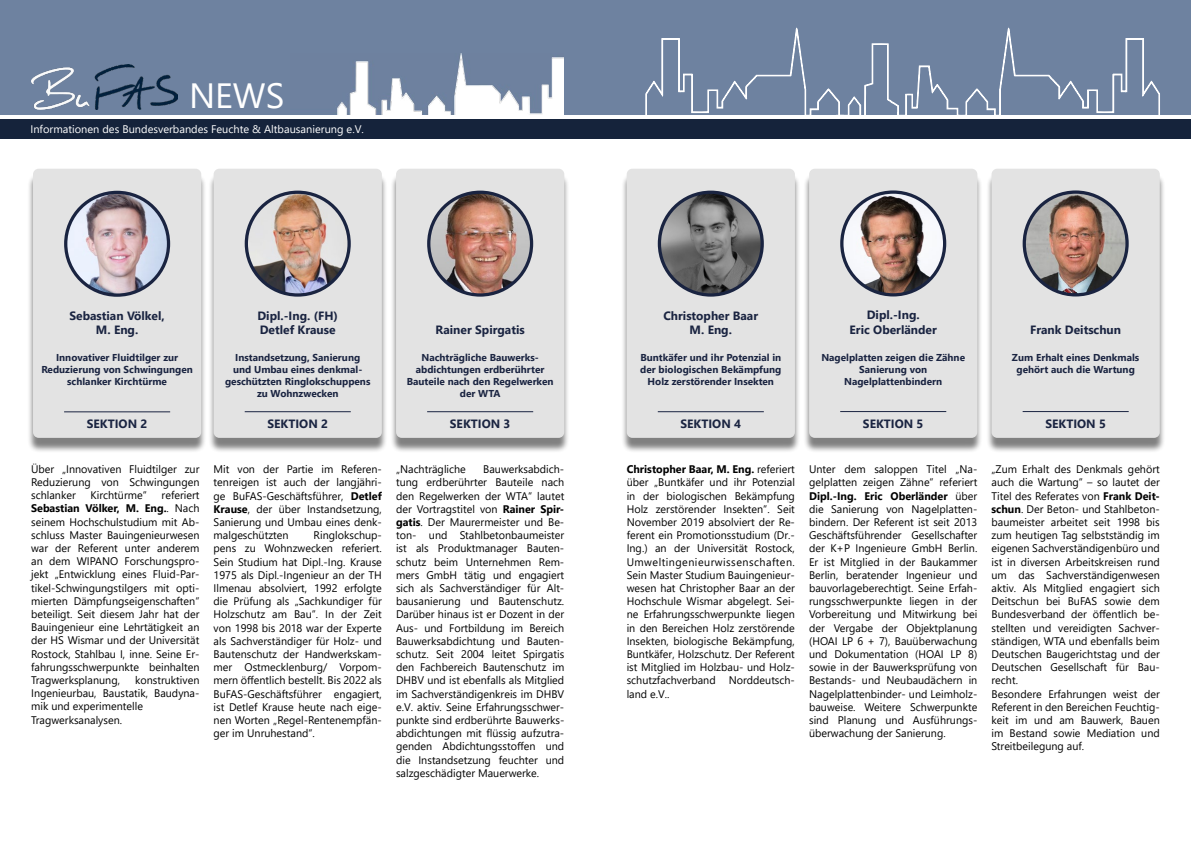
<style>
.page{position:relative;width:1191px;height:842px;background:#fff}
.page>*{position:absolute;margin:0;border:0;box-sizing:border-box;transform-origin:0 0}
.t1{font:35px "Segoe UI";color:#fff}
.t2{font:700 12px/14.4px "Segoe UI";color:#1a2441;text-align:center}
.t3{font:11px/13.2px "Segoe UI";color:#000;text-align:justify}
.t4{font:11px "Segoe UI";color:#fff}
.t5{font:700 10px/12px "Segoe UI";color:#1a2441;text-align:center}
.s1{font-weight:700}
</style>
<div class="page">
<img style="left:289px;top:53px;width:274px;height:62px">
<div style="left:0;top:0;width:595px;height:53px;background:#6e82a0"></div>
<div style="left:563px;top:36px;width:32px;height:87px;background:#6e82a0"></div>
<div style="left:0;top:23px;width:289px;height:94px;background:#6e82a0"></div>
<svg style="left:0;top:115px;width:592px;height:5px"></svg>
<img style="left:31px;top:64px;width:146px;height:46px">
<div style="left:0;top:120px;width:595px;height:19px;background:#15233b"></div>
<div style="left:595px;top:0;width:596px;height:117px;background:#6e82a0"></div>
<div style="left:590px;top:120px;width:601px;height:19px;background:#15233b"></div>
<svg style="left:614px;top:27px;width:577px;height:93px"></svg>
<div style="left:208px;top:173px;width:179px;height:280px;background:#000;opacity:.5"></div>
<div style="left:214px;top:169px;width:168px;height:269px;background:#e3e3e3;border-radius:6px"></div>
<img style="left:247px;top:193px;width:101px;height:102px">
<div style="left:245px;top:191px;width:106px;height:106px;border:3px solid #1a2441;border-radius:50%"></div>
<hr style="left:245px;top:411px;width:106px;height:1px;background:#1a2441">
<div style="left:390px;top:173px;width:180px;height:280px;background:#000;opacity:.5"></div>
<div style="left:396px;top:169px;width:168px;height:269px;background:#e3e3e3;border-radius:6px"></div>
<img style="left:429px;top:192px;width:102px;height:103px">
<div style="left:427px;top:191px;width:106px;height:106px;border:3px solid #1a2441;border-radius:50%"></div>
<hr style="left:427px;top:411px;width:106px;height:1px;background:#1a2441">
<div style="left:621px;top:173px;width:179px;height:280px;background:#000;opacity:.5"></div>
<div style="left:626px;top:169px;width:169px;height:269px;background:#e3e3e3;border-radius:6px"></div>
<img style="left:660px;top:192px;width:101px;height:103px">
<div style="left:658px;top:191px;width:106px;height:106px;border:3px solid #1a2441;border-radius:50%"></div>
<hr style="left:658px;top:411px;width:106px;height:1px;background:#1a2441">
<div style="left:985px;top:173px;width:180px;height:280px;background:#000;opacity:.5"></div>
<div style="left:991px;top:169px;width:168px;height:269px;background:#e3e3e3;border-radius:6px"></div>
<img style="left:1024px;top:192px;width:103px;height:103px;border-radius:51px">
<div style="left:1022px;top:190px;width:106px;height:106px;border:3px solid #1a2441;border-radius:50%"></div>
<hr style="left:1022px;top:411px;width:106px;height:1px;background:#1a2441">
<div style="left:803px;top:173px;width:180px;height:280px;background:#000;opacity:.5"></div>
<div style="left:809px;top:169px;width:168px;height:269px;background:#e3e3e3;border-radius:6px"></div>
<img style="left:842px;top:192px;width:102px;height:103px;border-radius:51px">
<div style="left:840px;top:190px;width:106px;height:106px;border:3px solid #1a2441;border-radius:50%"></div>
<hr style="left:840px;top:411px;width:106px;height:1px;background:#1a2441">
<div style="left:27px;top:173px;width:180px;height:280px;background:#000;opacity:.5"></div>
<div style="left:33px;top:169px;width:168px;height:269px;background:#e3e3e3;border-radius:6px"></div>
<img style="left:66px;top:192px;width:102px;height:103px">
<div style="left:64px;top:191px;width:106px;height:106px;border:3px solid #1a2441;border-radius:50%"></div>
<hr style="left:64px;top:411px;width:106px;height:1px;background:#1a2441">
<h1 class="t1" style="left:189px;top:63px;width:97px">NEWS</h1>
<p class="t4" style="left:30px;top:119px;width:335px">Informationen des Bundesverbandes Feuchte &amp; Altbausanierung e.V.</p>
<p class="t2" style="left:70px;top:307px;width:97px">Sebastian Völkel,<br>M. Eng.</p>
<p class="t5" style="left:41px;top:351px;width:153px">Innovativer Fluidtilger zur<br>Reduzierung von Schwingungen schlanker Kirchtürme</p>
<p class="t2" style="left:87px;top:415px;width:62px">SEKTION 2</p>
<p class="t3" style="left:31px;top:461px;width:170px">Über „Innovativen Fluidtilger zur Reduzierung von Schwingungen schlanker</p>
<p class="t3" style="left:31px;top:488px;width:170px;text-indent:130px">referiert <span class="s1">Sebastian Völker, M. Eng.</span>. Nach seinem Hochschulstudium mit Ab&shy;schluss Master Bauingenieurwesen war der Referent unter anderem an dem WIPANO Forschungspro&shy;jekt „Entwicklung eines Fluid-Par&shy;tikel-Schwingungstilgers mit opti&shy;mierten Dämpfungseigenschaften“ beteiligt. Seit diesem Jahr hat der Bauingenieur eine Lehrtätigkeit an der HS Wismar und der Universität Rostock, Stahlbau I, inne. Seine Er&shy;fahrungsschwerpunkte beinhalten Tragwerksplanung,</p>
<p class="t3" style="left:91px;top:488px;width:58px">Kirchtürme“</p>
<p class="t3" style="left:31px;top:672px;width:170px;text-align:left;text-indent:104px">konstruktiven<br>Ingenieurbau, Baustatik, Baudyna&shy;mik und experimentelle<br>Tragwerksanalysen.</p>
<p class="t2" style="left:257px;top:307px;width:82px;text-align:left">Dipl.-Ing. (FH)<br>Detlef Krause</p>
<p class="t2" style="left:435px;top:322px;width:91px">Rainer Spirgatis</p>
<p class="t2" style="left:663px;top:307px;width:96px">Christopher Baar<br>M. Eng.</p>
<p class="t2" style="left:849px;top:307px;width:89px">Dipl.-Ing.<br>Eric Oberländer</p>
<p class="t2" style="left:1030px;top:321px;width:92px">Frank Deitschun</p>
<p class="t5" style="left:225px;top:351px;width:147px">Instandsetzung, Sanierung und Umbau eines denkmal&shy;geschützten Ringlokschuppens zu Wohnzwecken</p>
<p class="t5" style="left:407px;top:351px;width:148px">Nachträgliche Bauwerks&shy;abdichtungen erdberührter<br>Bauteile nach den Regelwerken der WTA</p>
<p class="t5" style="left:640px;top:351px;width:143px">Buntkäfer und ihr Potenzial in der biologischen Bekämpfung<br>Holz zerstörender Insekten</p>
<p class="t5" style="left:821px;top:351px;width:145px">Nagelplatten zeigen die Zähne<br>Sanierung von<br>Nagelplattenbindern</p>
<p class="t5" style="left:1012px;top:351px;width:129px">Zum Erhalt eines Denkmals gehört auch die Wartung</p>
<p class="t2" style="left:267px;top:415px;width:62px">SEKTION 2</p>
<p class="t2" style="left:450px;top:415px;width:62px">SEKTION 3</p>
<p class="t2" style="left:680px;top:415px;width:62px">SEKTION 4</p>
<p class="t2" style="left:863px;top:415px;width:62px">SEKTION 5</p>
<p class="t2" style="left:1045px;top:415px;width:62px">SEKTION 5</p>
<p class="t3" style="left:214px;top:462px;width:170px">Mit von der Partie im Referen&shy;tenreigen ist auch der langjähri&shy;ge BuFAS-Geschäftsführer, <span class="s1">Detlef Krause</span>, der über Instandsetzung, Sanierung und Umbau eines denk&shy;malgeschützten</p>
<p class="t3" style="left:214px;top:528px;width:170px;text-indent:100px">Ringlokschup&shy;pens zu Wohnzwecken referiert.<br>Sein Studium hat Dipl.-Ing. Krause 1975 als Dipl.-Ingenieur an der TH Ilmenau absolviert, 1992 erfolgte die Prüfung als „Sachkundiger für Holzschutz am Bau“. In der Zeit von 1998 bis 2018 war der Experte als Sachverständiger für Holz- und Bautenschutz der Handwerkskam&shy;mer Ostmecklenburg/ Vorpom&shy;mern öffentlich bestellt. Bis 2022 als BuFAS-Geschäftsführer engagiert, ist Detlef Krause heute nach eige&shy;nen Worten „Regel-Rentenempfän&shy;ger im Unruhestand“.</p>
<p class="t3" style="left:396px;top:462px;width:170px;text-align:left;text-indent:87px">Bauwerksabdich&shy;tung erdberührter Bauteile nach den Regelwerken der WTA“ lautet der Vortragstitel von <span class="s1">Rainer Spir&shy;gatis</span>. Der Maurermeister und Be&shy;ton- und Stahlbetonbaumeister ist als Produktmanager Bauten&shy;schutz beim Unternehmen Rem&shy;mers GmbH tätig und engagiert sich als Sachverständiger für Alt&shy;bausanierung und Bautenschutz.<br>Darüber hinaus ist er Dozent in der<br>Aus- und Fortbildung im Bereich<br>Bauwerksabdichtung und Bauten&shy;schutz. Seit 2004 leitet Spirgatis den Fachbereich Bautenschutz im<br>DHBV und ist ebenfalls als Mitglied im Sachverständigenkreis im DHBV e.V. aktiv. Seine Erfahrungsschwer&shy;punkte sind erdberührte Bauwerks&shy;abdichtungen mit flüssig aufzutra&shy;genden Abdichtungsstoffen und die Instandsetzung feuchter und salzgeschädigter Mauerwerke.</p>
<p class="t3" style="left:626px;top:462px;width:170px"><span class="s1">Christopher Baar, M. Eng.</span> referiert über „Buntkäfer und ihr Potenzial in der biologischen Bekämpfung Holz zerstörender Insekten“. Seit November 2019 absolviert der Re&shy;ferent ein Promotionsstudium (Dr.- Ing.) an der Universität Rostock, Umweltingenieurwissenschaften.<br>Sein Master Studium Bauingenieur&shy;wesen hat Christopher Baar an der Hochschule Wismar abgelegt. Sei&shy;ne Erfahrungsschwerpunkte liegen in den Bereichen Holz zerstörende Insekten, biologische Bekämpfung, Buntkäfer, Holzschutz. Der Referent ist Mitglied im Holzbau- und Holz&shy;schutzfachverband Norddeutsch&shy;land e.V..</p>
<p class="t3" style="left:809px;top:462px;width:170px">Unter dem saloppen Titel „Na&shy;gelplatten zeigen Zähne“ referiert <span class="s1">Dipl.-Ing. Eric Oberländer</span> über die Sanierung von Nagelplatten&shy;bindern. Der Referent ist seit 2013<br>Geschäftsführender Gesellschafter der K+P Ingenieure GmbH Berlin.<br>Er ist Mitglied in der Baukammer Berlin, beratender Ingenieur und bauvorlageberechtigt. Seine Erfah&shy;rungsschwerpunkte liegen in der Vorbereitung und Mitwirkung bei der Vergabe der Objektplanung (HOAI LP 6 + 7), Bauüberwachung und Dokumentation (HOAI LP 8) sowie in der Bauwerksprüfung von Bestands- und Neubaudächern in Nagelplattenbinder- und Leimholz&shy;bauweise. Weitere Schwerpunkte sind Planung und Ausführungs&shy;überwachung der Sanierung.</p>
<p class="t3" style="left:991px;top:462px;width:170px;text-align:left">„Zum Erhalt des Denkmals gehört auch die Wartung“ – so lautet der<br>Titel des Referates von <span class="s1">Frank Deit&shy;schun</span>. Der Beton- und Stahlbeton&shy;baumeister arbeitet seit 1998 bis zum heutigen Tag selbstständig im eigenen Sachverständigenbüro und ist in diversen Arbeitskreisen rund um das Sachverständigenwesen aktiv. Als Mitglied engagiert sich<br>Deitschun bei BuFAS sowie dem<br>Bundesverband der öffentlich be&shy;stellten und vereidigten Sachver&shy;ständigen, WTA und ebenfalls beim<br>Deutschen Baugerichtstag und der<br>Deutschen Gesellschaft für Bau&shy;recht.<br>Besondere Erfahrungen weist der<br>Referent in den Bereichen Feuchtig&shy;keit im und am Bauwerk, Bauen im Bestand sowie Mediation und<br>Streitbeilegung auf.</p>
<p class="t3" style="left:396px;top:462px;width:71px">„Nachträgliche</p>
</div>
